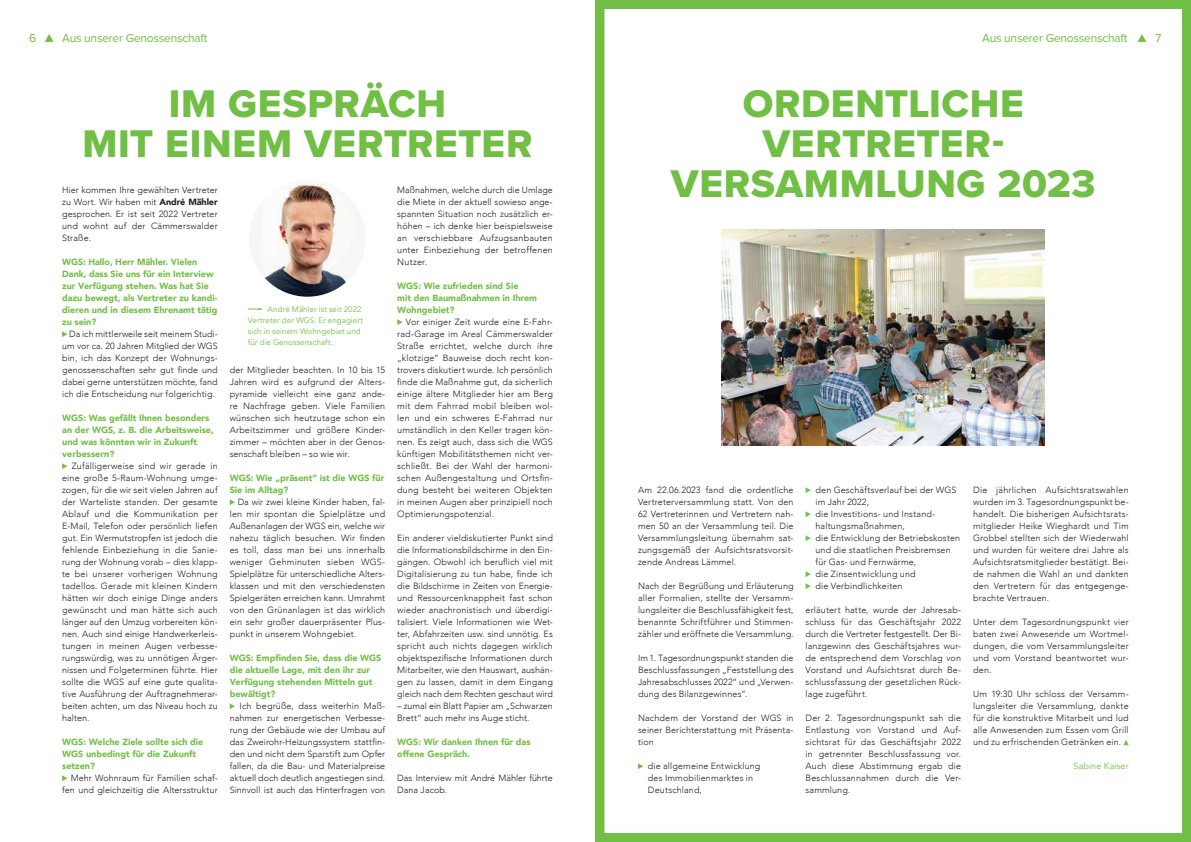
<style>
.page{position:relative;width:1191px;height:842px;background:#fff}
.page>*{position:absolute;margin:0;border:0;box-sizing:border-box;transform-origin:0 0}
.t1{font:40px/40px "Proxima Nova Extrabld";letter-spacing:.015em;color:#71bf44;text-align:center}
.t2{font:12px "Proxima Nova";letter-spacing:-.02em;color:#71bf44}
.t3{font:300 9px/12px "Avenir";letter-spacing:.01em;color:#231f20;text-align:justify}
.t4{font:900 9px/12px "Avenir";color:#71bf44}
.t5{font:9px "Avenir";letter-spacing:.01em;color:#71bf44}
.t6{font:8px/11px "Avenir";letter-spacing:.005em;color:#71bf44}
.s1{font-weight:900}
</style>
<div class="page">
<svg style="left:45px;top:34px;width:9px;height:8px"></svg>
<svg style="left:62px;top:331px;width:5px;height:6px"></svg>
<svg style="left:62px;top:463px;width:5px;height:6px"></svg>
<svg style="left:62px;top:775px;width:5px;height:6px"></svg>
<svg style="left:230px;top:499px;width:5px;height:6px"></svg>
<svg style="left:230px;top:703px;width:5px;height:6px"></svg>
<svg style="left:397px;top:319px;width:5px;height:6px"></svg>
<div style="left:249px;top:180px;width:117px;height:117px;background:#f5f7f6;border-radius:50%"></div>
<img style="left:265px;top:184px;width:81px;height:113px">
<svg style="left:248px;top:308px;width:15px;height:2px"></svg>
<div style="left:595px;top:0;width:596px;height:842px;border:9px solid #71bf44"></div>
<svg style="left:1137px;top:34px;width:9px;height:8px"></svg>
<svg style="left:638px;top:763px;width:5px;height:6px"></svg>
<svg style="left:805px;top:487px;width:6px;height:6px"></svg>
<svg style="left:805px;top:511px;width:6px;height:6px"></svg>
<svg style="left:805px;top:535px;width:6px;height:6px"></svg>
<svg style="left:805px;top:571px;width:6px;height:6px"></svg>
<svg style="left:805px;top:583px;width:6px;height:6px"></svg>
<svg style="left:1123px;top:740px;width:5px;height:5px"></svg>
<img style="left:721px;top:229px;width:324px;height:216px">
<h2 class="t2" style="left:29px;top:29px;width:9px">6</h2>
<h2 class="t2" style="left:62px;top:29px;width:147px">Aus unserer Genossenschaft</h2>
<h2 class="t2" style="left:982px;top:29px;width:147px">Aus unserer Genossenschaft</h2>
<h2 class="t2" style="left:1155px;top:29px;width:8px">7</h2>
<h1 class="t1" style="left:82px;top:83px;width:452px">IM GESPRÄCH<br>MIT EINEM VERTRETER</h1>
<h1 class="t1" style="left:671px;top:83px;width:426px">ORDENTLICHE<br>VERTRETER-<br>VERSAMMLUNG 2023</h1>
<p class="t3" style="left:397px;top:184px;width:157px">Maßnahmen, welche durch die Umlage die Miete in der aktuell sowieso ange&shy;spannten Situation noch zusätzlich er&shy;höhen – ich denke hier beispielsweise an verschiebbare Aufzugsanbauten unter Einbeziehung der betroffenen Nutzer.</p>
<p class="t4" style="left:397px;top:280px;width:141px">WGS: Wie zufrieden sind Sie<br>mit den Baumaßnahmen in Ihrem<br>Wohngebiet?</p>
<p class="t3" style="left:397px;top:316px;width:157px;text-indent:9px">Vor einiger Zeit wurde eine E-Fahr&shy;rad-Garage im Areal Cämmerswalder Straße errichtet, welche durch ihre „klotzige“ Bauweise doch recht kon&shy;trovers diskutiert wurde. Ich persönlich finde die Maßnahme gut, da sicherlich einige ältere Mitglieder hier am Berg mit dem Fahrrad mobil bleiben wol&shy;len und ein schweres E-Fahrrad nur umständlich in den Keller tragen kön&shy;nen. Es zeigt auch, dass sich die WGS künftigen Mobilitätsthemen nicht ver&shy;schließt. Bei der Wahl der harmoni&shy;schen Außengestaltung und Ortsfin&shy;dung besteht bei weiteren Objekten in meinen Augen aber prinzipiell noch Optimierungspotenzial.</p>
<p class="t3" style="left:397px;top:532px;width:157px">Ein anderer vieldiskutierter Punkt sind die Informationsbildschirme in den Ein&shy;gängen. Obwohl ich beruflich viel mit Digitalisierung zu tun habe, finde ich die Bildschirme in Zeiten von Energie&shy;und Ressourcenknappheit fast schon wieder anachronistisch und überdigi&shy;talisiert. Viele Informationen wie Wet&shy;ter, Abfahrzeiten usw. sind unnötig. Es spricht auch nichts dagegen wirklich objektspezifische Informationen durch Mitarbeiter, wie den Hauswart, aushän&shy;gen zu lassen, damit in dem Eingang gleich nach dem Rechten geschaut wird</p>
<p class="t3" style="left:397px;top:700px;width:157px">– zumal ein Blatt Papier am „Schwarzen<br>Brett“ auch mehr ins Auge sticht.</p>
<p class="t4" style="left:397px;top:736px;width:135px">WGS: Wir danken Ihnen für das offene Gespräch.</p>
<p class="t3" style="left:397px;top:772px;width:157px">Das Interview mit André Mähler führte<br>Dana Jacob.</p>
<p class="t3" style="left:62px;top:184px;width:157px">Hier kommen Ihre gewählten Vertreter zu Wort. Wir haben mit <span class="s1">André Mähler </span>gesprochen. Er ist seit 2022 Vertreter und wohnt auf der Cämmerswalder Straße.</p>
<p class="t4" style="left:62px;top:256px;width:157px">WGS: Hallo, Herr Mähler. Vielen<br>Dank, dass Sie uns für ein Interview zur Verfügung stehen. Was hat Sie dazu bewegt, als Vertreter zu kandi&shy;dieren und in diesem Ehrenamt tätig zu sein?</p>
<p class="t3" style="left:62px;top:328px;width:157px;text-indent:7px">Da ich mittlerweile seit meinem Studi&shy;um vor ca. 20 Jahren Mitglied der WGS bin, ich das Konzept der Wohnungs&shy;genossenschaften sehr gut finde und dabei gerne unterstützen möchte, fand ich die Entscheidung nur folgerichtig.</p>
<p class="t4" style="left:62px;top:412px;width:153px">WGS: Was gefällt Ihnen besonders an der WGS, z. B. die Arbeitsweise, und was könnten wir in Zukunft verbessern?</p>
<p class="t3" style="left:62px;top:460px;width:157px;text-indent:10px">Zufälligerweise sind wir gerade in eine große 5-Raum-Wohnung umge&shy;zogen, für die wir seit vielen Jahren auf der Warteliste standen. Der gesamte Ablauf und die Kommunikation per E-Mail, Telefon oder persönlich liefen gut. Ein Wermutstropfen ist jedoch die fehlende Einbeziehung in die Sanie&shy;rung der Wohnung vorab – dies klapp&shy;te bei unserer vorherigen Wohnung tadellos. Gerade mit kleinen Kindern hätten wir doch einige Dinge anders gewünscht und man hätte sich auch länger auf den Umzug vorbereiten kön&shy;nen. Auch sind einige Handwerkerleis&shy;tungen in meinen Augen verbesse&shy;rungswürdig, was zu unnötigen Ärger&shy;nissen und Folgeterminen führte. Hier sollte die WGS auf eine gute qualita&shy;tive Ausführung der Auftragnehmerar&shy;beiten achten, um das Niveau hoch zu halten.</p>
<p class="t4" style="left:62px;top:736px;width:143px">WGS: Welche Ziele sollte sich die<br>WGS unbedingt für die Zukunft setzen?</p>
<p class="t3" style="left:62px;top:772px;width:157px;text-align:right">Mehr Wohnraum für Familien schaf&shy;fen und gleichzeitig die Altersstruktur</p>
<p class="t6" style="left:248px;top:304px;width:117px;text-indent:20px">André Mähler ist seit 2022<br>Vertreter der WGS. Er engagiert sich in seinem Wohngebiet und für die Genossenschaft.</p>
<p class="t3" style="left:230px;top:364px;width:157px">der Mitglieder beachten. In 10 bis 15<br>Jahren wird es aufgrund der Alters&shy;pyramide vielleicht eine ganz ande&shy;re Nachfrage geben. Viele Familien wünschen sich heutzutage schon ein Arbeitszimmer und größere Kinder&shy;zimmer – möchten aber in der Genos&shy;senschaft bleiben – so wie wir.</p>
<p class="t4" style="left:230px;top:472px;width:156px">WGS: Wie „präsent“ ist die WGS für<br>Sie im Alltag?</p>
<p class="t3" style="left:230px;top:496px;width:157px;text-indent:8px">Da wir zwei kleine Kinder haben, fal&shy;len mir spontan die Spielplätze und Außenanlagen der WGS ein, welche wir nahezu täglich besuchen. Wir finden es toll, dass man bei uns innerhalb weniger Gehminuten sieben WGS-Spielplätze für unterschiedliche Alters&shy;klassen und mit den verschiedensten Spielgeräten erreichen kann. Umrahmt von den Grünanlagen ist das wirklich ein sehr großer dauerpräsenter Plus&shy;punkt in unserem Wohngebiet.</p>
<p class="t4" style="left:230px;top:652px;width:153px">WGS: Empfinden Sie, dass die WGS die aktuelle Lage, mit den ihr zur<br>Verfügung stehenden Mitteln gut bewältigt?</p>
<p class="t3" style="left:230px;top:700px;width:157px;text-indent:10px">Ich begrüße, dass weiterhin Maß&shy;nahmen zur energetischen Verbesse&shy;rung der Gebäude wie der Umbau auf das Zweirohr-Heizungssystem stattfin&shy;den und nicht dem Sparstift zum Opfer fallen, da die Bau- und Materialpreise aktuell doch deutlich angestiegen sind.<br>Sinnvoll ist auch das Hinterfragen von</p>
<p class="t3" style="left:973px;top:484px;width:157px">Die jährlichen Aufsichtsratswahlen wurden im 3. Tagesordnungspunkt be&shy;handelt. Die bisherigen Aufsichtsrats&shy;mitglieder Heike Wieghardt und Tim Grobbel stellten sich der Wiederwahl und wurden für weitere drei Jahre als Aufsichtsratsmitglieder bestätigt. Bei&shy;de nahmen die Wahl an und dankten den Vertretern für das entgegenge&shy;brachte Vertrauen.</p>
<p class="t3" style="left:973px;top:616px;width:157px">Unter dem Tagesordnungspunkt vier baten zwei Anwesende um Wortmel&shy;dungen, die vom Versammlungsleiter und vom Vorstand beantwortet wur&shy;den.</p>
<p class="t3" style="left:973px;top:688px;width:157px">Um 19:30 Uhr schloss der Versamm&shy;lungsleiter die Versammlung, dankte für die konstruktive Mitarbeit und lud alle Anwesenden zum Essen vom Grill und zu erfrischenden Getränken ein.</p>
<p class="t5" style="left:1073px;top:761px;width:57px">Sabine Kaiser</p>
<p class="t3" style="left:638px;top:484px;width:157px">Am 22.06.2023 fand die ordentliche Vertreterversammlung statt. Von den 62 Vertreterinnen und Vertretern nah&shy;men 50 an der Versammlung teil. Die Versammlungsleitung übernahm sat&shy;zungsgemäß der Aufsichtsratsvorsit&shy;zende Andreas Lämmel.</p>
<p class="t3" style="left:638px;top:580px;width:157px">Nach der Begrüßung und Erläuterung aller Formalien, stellte der Versamm&shy;lungsleiter die Beschlussfähigkeit fest, benannte Schriftführer und Stimmen&shy;zähler und eröffnete die Versammlung.</p>
<p class="t3" style="left:638px;top:652px;width:157px">Im 1. Tagesordnungspunkt standen die Beschlussfassungen „Feststellung des Jahresabschlusses 2022“ und „Verwen&shy;dung des Bilanzgewinnes“.</p>
<p class="t3" style="left:638px;top:712px;width:157px">Nachdem der Vorstand der WGS in seiner Berichterstattung mit Präsenta&shy;tion</p>
<p class="t3" style="left:648px;top:760px;width:114px;text-align:left">die allgemeine Entwicklung des Immobilienmarktes in<br>Deutschland,</p>
<p class="t3" style="left:815px;top:484px;width:146px;text-align:left">den Geschäftsverlauf bei der WGS im Jahr 2022,<br>die Investitions- und Instand&shy;haltungsmaßnahmen,<br>die Entwicklung der Betriebskosten und die staatlichen Preisbremsen für Gas- und Fernwärme,<br>die Zinsentwicklung und<br>die Verbindlichkeiten</p>
<p class="t3" style="left:805px;top:604px;width:157px">erläutert hatte, wurde der Jahresab&shy;schluss für das Geschäftsjahr 2022 durch die Vertreter festgestellt. Der Bi&shy;lanzgewinn des Geschäftsjahres wur&shy;de entsprechend dem Vorschlag von Vorstand und Aufsichtsrat durch Be&shy;schlussfassung der gesetzlichen Rück&shy;lage zugeführt.</p>
<p class="t3" style="left:805px;top:712px;width:157px">Der 2. Tagesordnungspunkt sah die Entlastung von Vorstand und Auf&shy;sichtsrat für das Geschäftsjahr 2022 in getrennter Beschlussfassung vor.<br>Auch diese Abstimmung ergab die Beschlussannahmen durch die Ver&shy;sammlung.</p>
</div>
